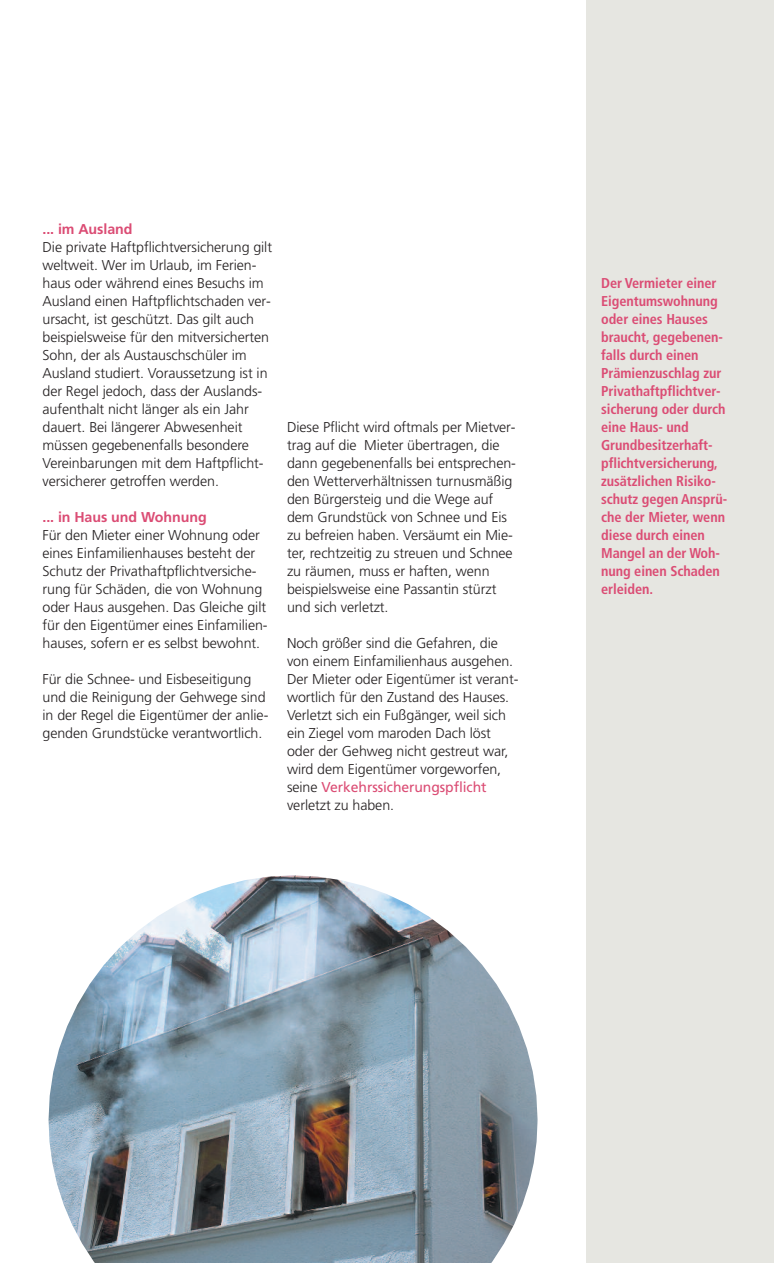
<style>
.page{position:relative;width:774px;height:1263px;background:#fff}
.page>*{position:absolute;margin:0;border:0;box-sizing:border-box;transform-origin:0 0}
.t1{font:300 14.25px/18px "Frutiger LT";letter-spacing:-.005em;color:#231f20}
.t2{font:700 condensed 14.25px/18px "Frutiger LT";letter-spacing:-.005em;color:#db4c74}
.t3{font:700 14.25px "Frutiger LT";letter-spacing:-.005em;color:#db4c74}
.s1{font-weight:400;color:#db4c74}
</style>
<div class="page">
<div style="left:587px;top:0;width:187px;height:1263px;background:#e6e6e1"></div>
<img style="left:49px;top:875px;width:488px;height:388px">
<p class="t3" style="left:43px;top:221px;width:92px">... im Ausland</p>
<p class="t1" style="left:43px;top:238px;width:231px">Die private Haftpflichtversicherung gilt weltweit. Wer im Urlaub, im Ferien&shy;haus oder während eines Besuchs im Ausland einen Haftpflichtschaden ver&shy;ursacht, ist geschützt. Das gilt auch beispielsweise für den mitversicherten Sohn, der als Austauschschüler im Ausland studiert. Voraussetzung ist in der Regel jedoch, dass der Auslands&shy;aufenthalt nicht länger als ein Jahr dauert. Bei längerer Abwesenheit müssen gegebenenfalls besondere Vereinbarungen mit dem Haftpflicht&shy;versicherer getroffen werden.</p>
<p class="t3" style="left:43px;top:509px;width:166px">... in Haus und Wohnung</p>
<p class="t1" style="left:43px;top:526px;width:227px">Für den Mieter einer Wohnung oder eines Einfamilienhauses besteht der Schutz der Privathaftpflichtversiche&shy;rung für Schäden, die von Wohnung oder Haus ausgehen. Das Gleiche gilt für den Eigentümer eines Einfamilien&shy;hauses, sofern er es selbst bewohnt.</p>
<p class="t1" style="left:43px;top:670px;width:227px">Für die Schnee- und Eisbeseitigung und die Reinigung der Gehwege sind in der Regel die Eigentümer der anlie&shy;genden Grundstücke verantwortlich.</p>
<p class="t1" style="left:287px;top:418px;width:230px">Diese Pflicht wird oftmals per Mietver&shy;trag auf die Mieter übertragen, die dann gegebenenfalls bei entsprechen&shy;den Wetterverhältnissen turnusmäßig den Bürgersteig und die Wege auf dem Grundstück von Schnee und Eis zu befreien haben. Versäumt ein Mie&shy;ter, rechtzeitig zu streuen und Schnee zu räumen, muss er haften, wenn beispielsweise eine Passantin stürzt und sich verletzt.</p>
<p class="t1" style="left:287px;top:634px;width:233px">Noch größer sind die Gefahren, die von einem Einfamilienhaus ausgehen.<br>Der Mieter oder Eigentümer ist verant&shy;wortlich für den Zustand des Hauses.<br>Verletzt sich ein Fußgänger, weil sich ein Ziegel vom maroden Dach löst oder der Gehweg nicht gestreut war, wird dem Eigentümer vorgeworfen, seine <span class="s1">Verkehrssicherungspflicht </span>verletzt zu haben.</p>
<p class="t2" style="left:601px;top:274px;width:128px">Der Vermieter einer<br>Eigentumswohnung oder eines Hauses braucht, gegebenen&shy;falls durch einen<br>Prämienzuschlag zur<br>Privathaftpflichtver - sicherung oder durch eine Haus- und<br>Grundbesitzerhaft&shy;pflichtversicherung, zusätzlichen Risiko&shy;schutz gegen Ansprü&shy;che der Mieter, wenn diese durch einen<br>Mangel an der Woh&shy;nung einen Schaden erleiden.</p>
</div>
